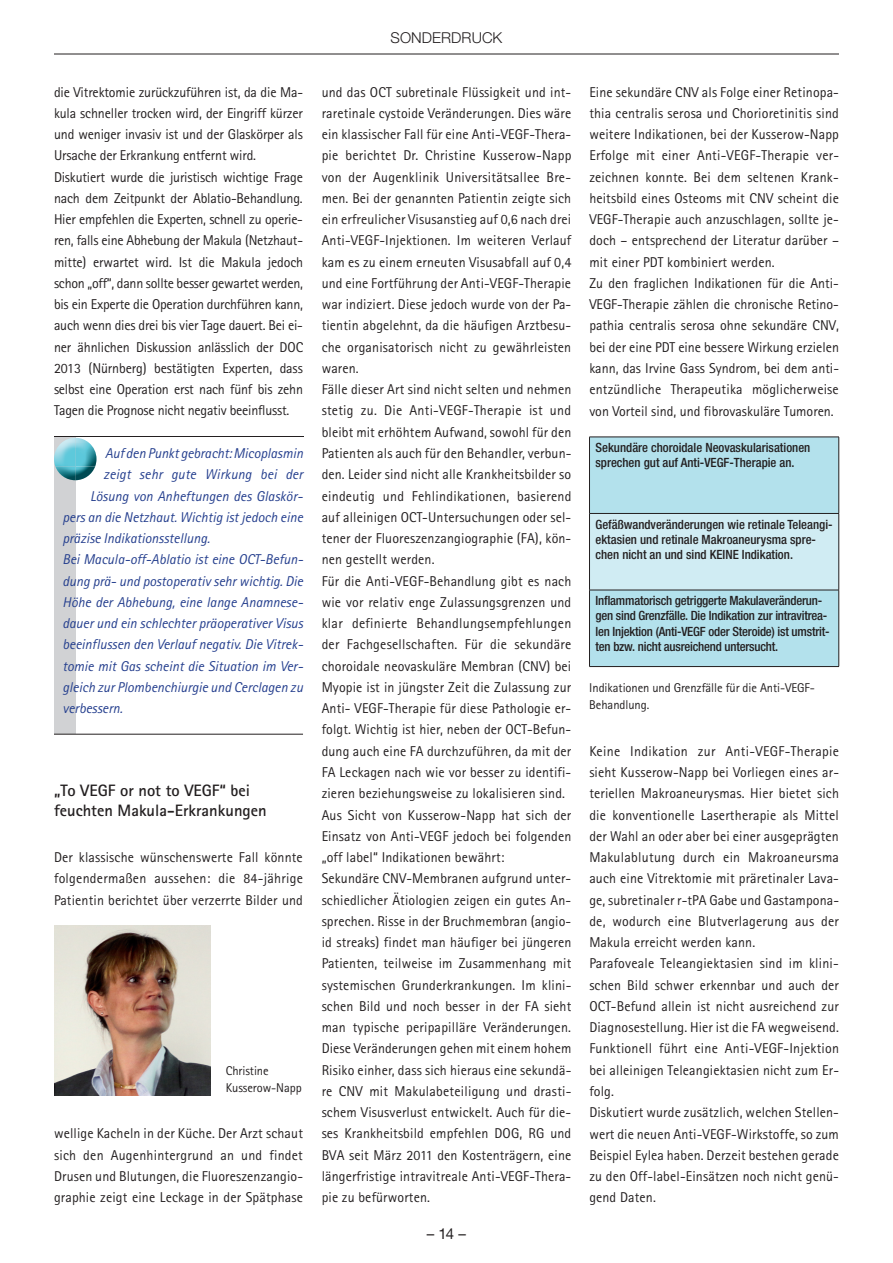
<style>
.page{position:relative;width:893px;height:1263px;background:#fff}
.page>*{position:absolute;margin:0;border:0;box-sizing:border-box;transform-origin:0 0}
.t1{font:700 16.5px/19.5px "Rotis Sans Serif Std";color:#231f20}
.t2{font:300 15px "Helvetica Neue LT Std";letter-spacing:.005em;color:#231f20}
.t3{font:15px "Helvetica Neue LT Std";color:#231f20}
.t4{font:14.25px/21.3px "Rotis Sans Serif Std";letter-spacing:.01em;color:#231f20}
.t5{font:14.25px/21.3px "Rotis Sans Serif Std";letter-spacing:-.015em;color:#231f20}
.t6{font:italic 14.25px "Rotis Sans Serif Std";color:#253f8e}
.t7{font:500 condensed 12.75px/15.3px "Helvetica Neue LT Std";letter-spacing:-.005em;color:#231f20}
.t8{font:12.75px/17.2px "Rotis Sans Serif Std";letter-spacing:-.005em;color:#231f20}
</style>
<div class="page">
<hr style="left:54px;top:54px;width:785px;height:1px;background:#231f20">
<div style="left:54px;top:438px;width:21px;height:296px;background:#d1d2d4"></div>
<hr style="left:54px;top:436px;width:249px;height:1px;background:#231f20">
<hr style="left:54px;top:734px;width:249px;height:1px;background:#231f20">
<img style="left:54px;top:926px;width:157px;height:170px">
<div style="left:590px;top:438px;width:248px;height:228px;background:#b3e1ec"></div>
<div style="left:589px;top:513px;width:250px;height:77px;background:#d0ecf3"></div>
<hr style="left:589px;top:590px;width:1px;height:76px;background:#231f20">
<hr style="left:838px;top:590px;width:1px;height:76px;background:#231f20">
<hr style="left:589px;top:666px;width:250px;height:1px;background:#231f20">
<hr style="left:589px;top:437px;width:250px;height:1px;background:#231f20">
<hr style="left:589px;top:437px;width:1px;height:76px;background:#231f20">
<hr style="left:838px;top:437px;width:1px;height:76px;background:#231f20">
<hr style="left:589px;top:513px;width:250px;height:1px;background:#231f20">
<hr style="left:589px;top:514px;width:1px;height:76px;background:#231f20">
<hr style="left:838px;top:514px;width:1px;height:76px;background:#231f20">
<hr style="left:589px;top:590px;width:250px;height:1px;background:#231f20">
<img style="left:62px;top:438px;width:27px;height:5px">
<img style="left:55px;top:466px;width:40px;height:14px">
<img style="left:54px;top:443px;width:43px;height:23px">
<p class="t5" style="left:54px;top:81px;width:251px">die Vitrektomie zurückzuführen ist, da die Ma&shy;kula schneller trocken wird, der Eingriff kürzer und weniger invasiv ist und der Glaskörper als Ursache der Erkrankung entfernt wird.<br>Diskutiert wurde die juristisch wichtige Frage nach dem Zeitpunkt der Ablatio-Behandlung.<br>Hier empfehlen die Experten, schnell zu operie&shy;ren, falls eine Abhebung der Makula (Netzhaut&shy;mitte) erwartet wird. Ist die Makula jedoch schon „off“, dann sollte besser gewartet werden, bis ein Experte die Operation durchführen kann, auch wenn dies drei bis vier Tage dauert. Bei ei&shy;ner ähnlichen Diskussion anlässlich der DOC 2013 (Nürnberg) bestätigten Experten, dass selbst eine Operation erst nach fünf bis zehn Tagen die Prognose nicht negativ beeinflusst.</p>
<p class="t6" style="left:105px;top:445px;width:200px">Auf den Punkt gebracht: Mico plasmin</p>
<p class="t6" style="left:104px;top:466px;width:201px">zeigt sehr gute Wirkung bei der</p>
<p class="t6" style="left:90px;top:487px;width:214px">Lösung von Anheftungen des Glaskör-</p>
<p class="t6" style="left:63px;top:509px;width:242px">pers an die Netzhaut. Wichtig ist jedoch eine</p>
<p class="t6" style="left:63px;top:530px;width:149px">präzise Indikationsstellung.</p>
<p class="t6" style="left:63px;top:551px;width:242px">Bei Macula-off-Ablatio ist eine OCT-Befun-</p>
<p class="t6" style="left:63px;top:572px;width:242px">dung prä- und postoperativ sehr wichtig. Die</p>
<p class="t6" style="left:63px;top:594px;width:242px">Höhe der Abhebung, eine lange Anamnese-</p>
<p class="t6" style="left:63px;top:615px;width:242px">dauer und ein schlechter präoperativer Visus</p>
<p class="t6" style="left:63px;top:636px;width:242px">beeinflussen den Verlauf negativ. Die Vitrek-</p>
<p class="t6" style="left:63px;top:657px;width:242px">tomie mit Gas scheint die Situation im Ver-</p>
<p class="t6" style="left:63px;top:679px;width:242px">gleich zur Plombenchiurgie und Cerclagen zu</p>
<p class="t6" style="left:63px;top:700px;width:62px">verbessern.</p>
<p class="t1" style="left:54px;top:781px;width:214px">„To VEGF or not to VEGF“ bei feuchten Makula-Erkrankungen</p>
<p class="t4" style="left:54px;top:846px;width:250px;text-align:justify">Der klassische wünschenswerte Fall könnte folgendermaßen aussehen: die 84-jährige Patientin berichtet über verzerrte Bilder und</p>
<p class="t8" style="left:226px;top:1061px;width:78px">Christine<br>Kusserow-Napp</p>
<p class="t4" style="left:54px;top:1123px;width:251px;text-align:justify">wellige Kacheln in der Küche. Der Arzt schaut sich den Augenhintergrund an und findet Drusen und Blutungen, die Fluoreszenzangio&shy;graphie zeigt eine Leckage in der Spätphase</p>
<p class="t2" style="left:391px;top:28px;width:113px">SONDERDRUCK</p>
<p class="t4" style="left:322px;top:81px;width:251px">und das OCT subretinale Flüssigkeit und int&shy;raretinale cystoide Veränderungen. Dies wäre ein klassischer Fall für eine Anti-VEGF-Thera&shy;pie berichtet Dr. Christine Kusserow-Napp von der Augenklinik Universitätsallee Bre&shy;men. Bei der genannten Patientin zeigte sich ein erfreulicher Visusanstieg auf 0,6 nach drei Anti-VEGF-Injektionen. Im weiteren Verlauf kam es zu einem erneuten Visusabfall auf 0,4 und eine Fortführung der Anti-VEGF-Therapie war indiziert. Diese jedoch wurde von der Pa&shy;tientin abgelehnt, da die häufigen Arztbesu&shy;che organisatorisch nicht zu gewährleisten waren.<br>Fälle dieser Art sind nicht selten und nehmen stetig zu. Die Anti-VEGF-Therapie ist und bleibt mit erhöhtem Aufwand, sowohl für den Patienten als auch für den Behandler, verbun&shy;den. Leider sind nicht alle Krankheitsbilder so eindeutig und Fehlindikationen, basierend auf alleinigen OCT-Untersuchungen oder sel&shy;tener der Fluoreszenzangiographie (FA), kön&shy;nen gestellt werden.<br>Für die Anti-VEGF-Behandlung gibt es nach wie vor relativ enge Zulassungsgrenzen und klar definierte Behandlungsempfehlungen der Fachgesellschaften. Für die sekundäre choroidale neovaskuläre Membran (CNV) bei Myopie ist in jüngster Zeit die Zulassung zur Anti- VEGF-Therapie für diese Pathologie er&shy;folgt. Wichtig ist hier, neben der OCT-Befun&shy;dung auch eine FA durchzuführen, da mit der FA Leckagen nach wie vor besser zu identifi&shy;zieren beziehungsweise zu lokalisieren sind.<br>Aus Sicht von Kusserow-Napp hat sich der Einsatz von Anti-VEGF jedoch bei folgenden „off label“ Indikationen bewährt:<br>Sekundäre CNV-Membranen aufgrund unter&shy;schiedlicher Ätiologien zeigen ein gutes An&shy;sprechen. Risse in der Bruchmembran (angio&shy;id streaks) findet man häufiger bei jüngeren Patien ten, teilweise im Zusammenhang mit systemischen Grunderkrankungen. Im klini&shy;schen Bild und noch besser in der FA sieht man typische peripapilläre Veränderungen.<br>Diese Veränderungen gehen mit einem hohem Risiko einher, dass sich hieraus eine sekundä&shy;re CNV mit Makulabeteiligung und drasti&shy;schem Visusverlust entwickelt. Auch für die&shy;ses Krankheitsbild empfehlen DOG, RG und BVA seit März 2011 den Kostenträgern, eine längerfristige intravitreale Anti-VEGF-Thera&shy;pie zu befürworten.</p>
<p class="t4" style="left:589px;top:81px;width:251px">Eine sekundäre CNV als Folge einer Retinopa&shy;thia centralis serosa und Chorioretinitis sind weitere Indikationen, bei der Kusserow-Napp Erfolge mit einer Anti-VEGF-Therapie ver&shy;zeichnen konnte. Bei dem seltenen Krank&shy;heitsbild eines Osteoms mit CNV scheint die VEGF-Therapie auch anzuschlagen, sollte je&shy;doch – entsprechend der Literatur darüber – mit einer PDT kombiniert werden.<br>Zu den fraglichen Indikationen für die Anti-VEGF-Therapie zählen die chronische Retino&shy;pathia centralis serosa ohne sekundäre CNV, bei der eine PDT eine bessere Wirkung erzielen kann, das Irvine Gass Syndrom, bei dem anti&shy;entzündliche Therapeutika möglicherweise von Vorteil sind, und fibrovaskuläre Tumoren.</p>
<p class="t7" style="left:595px;top:440px;width:216px">Sekundäre choroidale Neovaskularisationen sprechen gut auf Anti-VEGF-Therapie an.</p>
<p class="t7" style="left:595px;top:516px;width:239px">Gefäßwandveränderungen wie retinale Teleangi&shy;ektasien und retinale Makroaneurysma spre&shy;chen nicht an und sind KEINE Indikation.</p>
<p class="t7" style="left:595px;top:593px;width:236px">Inflammatorisch getriggerte Makulaveränderun&shy;gen sind Grenzfälle. Die Indikation zur intravitrea&shy;len Injektion (Anti-VEGF oder Steroide) ist umstrit&shy;ten bzw. nicht ausreichend untersucht.</p>
<p class="t8" style="left:589px;top:679px;width:227px">Indikationen und Grenzfälle für die Anti-VEGF-<br>Behandlung.</p>
<p class="t4" style="left:589px;top:740px;width:251px">Keine Indikation zur Anti-VEGF-Therapie sieht Kusserow-Napp bei Vorliegen eines ar&shy;teriellen Makroaneurysmas. Hier bietet sich die konventionelle Lasertherapie als Mittel der Wahl an oder aber bei einer ausgeprägten Makula blutung durch ein Makroaneursma auch eine Vitrektomie mit präretinaler Lava&shy;ge, subretinaler r-tPA Gabe und Gastampona&shy;de, wodurch eine Blutverlagerung aus der Makula erreicht werden kann.<br>Parafoveale Teleangiektasien sind im klini&shy;schen Bild schwer erkennbar und auch der OCT-Befund allein ist nicht ausreichend zur Diagnosestellung. Hier ist die FA wegweisend.<br>Funktionell führt eine Anti-VEGF-Injektion bei alleinigen Teleangiektasien nicht zum Er&shy;folg.<br>Diskutiert wurde zusätzlich, welchen Stellen&shy;wert die neuen Anti-VEGF-Wirkstoffe, so zum Beispiel Eylea haben. Derzeit bestehen gerade zu den Off-label-Einsätzen noch nicht genü&shy;gend Daten.</p>
<p class="t3" style="left:427px;top:1224px;width:41px">– 14 –</p>
</div>
